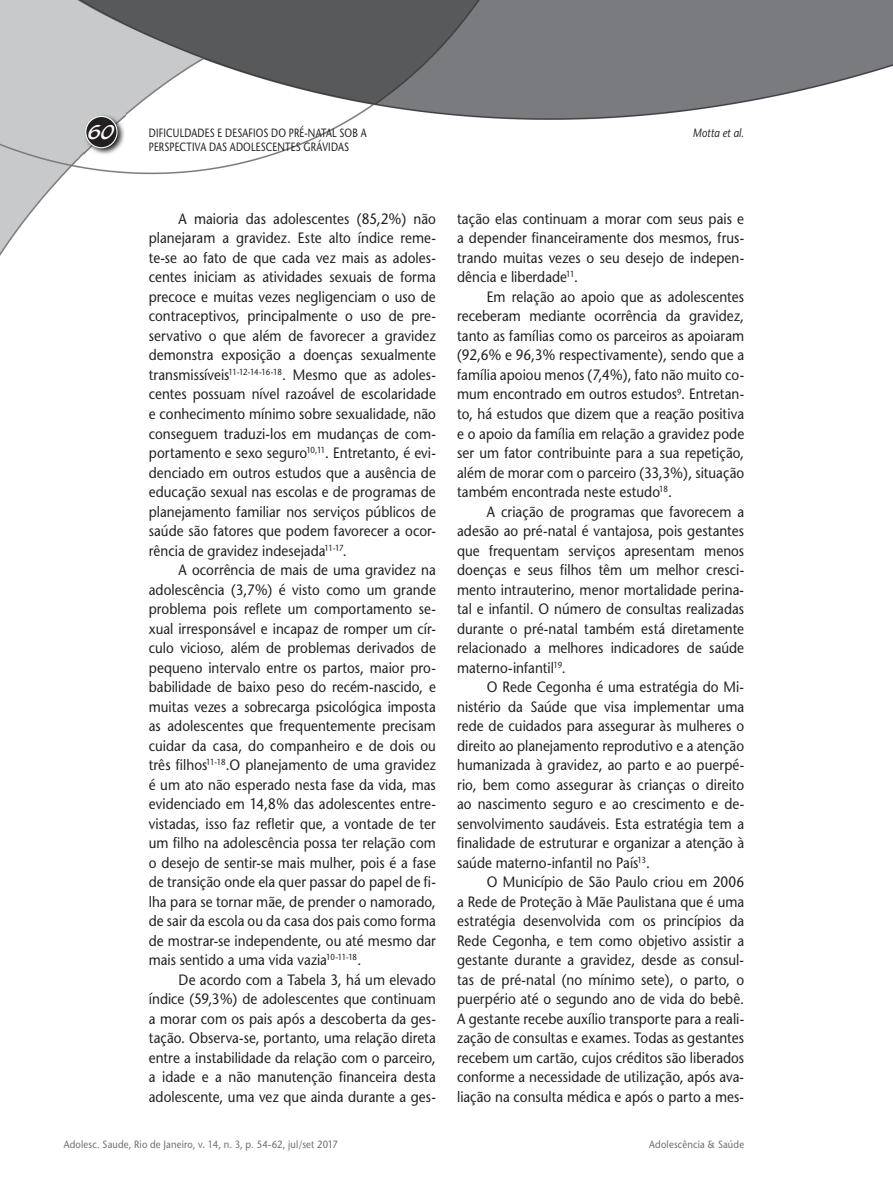
<style>
.page{position:relative;width:893px;height:1191px;background:#fff}
.page>*{position:absolute;margin:0;border:0;box-sizing:border-box;transform-origin:0 0}
.t1{font:21px "Blacklight D";color:#fff}
.t2{font:15px/19.5px "Stone Sans";color:#231f20;text-align:justify;scale:.9 1}
.t3{font:12px "Stone Sans";letter-spacing:.02em;color:#231f20;scale:.8 1}
.t4{font:italic 12px "Stone Sans";letter-spacing:.01em;color:#231f20;scale:.85 1}
.t5{font:10.5px "Stone Sans";letter-spacing:.02em;color:#6c6d70;scale:.9 1}
</style>
<div class="page">
<img style="left:0;top:0;width:893px;height:256px">
<img style="left:84px;top:114px;width:41px;height:42px">
<div style="left:86px;top:116px;width:31px;height:32px;background:#231f20;border-radius:50%"></div>
<div style="left:85px;top:116px;width:33px;height:32px;border:1px solid #fff;border-radius:50%"></div>
<h1 class="t1" style="left:88px;top:119px;width:28px">60</h1>
<p class="t3" style="left:149px;top:125px;width:274px">DIFICULDADES E DESAFIOS DO PRÉ-NATAL SOB A</p>
<p class="t4" style="left:693px;top:125px;width:62px">Motta et al.</p>
<p class="t3" style="left:149px;top:140px;width:252px">PERSPECTIVA DAS ADOLESCENTES GRÁVIDAS</p>
<p class="t2" style="left:149px;top:209px;width:320px;text-indent:30px">A maioria das adolescentes (85,2%) não planejaram a gravidez. Este alto índice reme&shy;te-se ao fato de que cada vez mais as adoles&shy;centes iniciam as atividades sexuais de forma precoce e muitas vezes negligenciam o uso de contraceptivos, principalmente o uso de pre&shy;servativo o que além de favorecer a gravidez demonstra exposição a doenças sexualmente transmissíveis<sup>11-12-14-16-18</sup>. Mesmo que as adoles&shy;centes possuam nível razoável de escolaridade e conhecimento mínimo sobre sexualidade, não conseguem traduzi-los em mudanças de com&shy;portamento e sexo seguro<sup>10,11</sup>. Entretanto, é evi&shy;denciado em outros estudos que a ausência de educação sexual nas escolas e de programas de planejamento familiar nos serviços públicos de saúde são fatores que podem favorecer a ocor&shy;rência de gravidez indesejada<sup>11-17</sup>.</p>
<p class="t2" style="left:149px;top:560px;width:320px;text-indent:30px">A ocorrência de mais de uma gravidez na adolescência (3,7%) é visto como um grande problema pois reflete um comportamento se&shy;xual irresponsável e incapaz de romper um cír&shy;culo vicioso, além de problemas derivados de pequeno intervalo entre os partos, maior pro&shy;babilidade de baixo peso do recém-nascido, e muitas vezes a sobrecarga psicológica imposta as adolescentes que frequentemente precisam cuidar da casa, do companheiro e de dois ou três filhos<sup>11-18</sup>.O planejamento de uma gravidez é um ato não esperado nesta fase da vida, mas evidenciado em 14,8% das adolescentes entre&shy;vistadas, isso faz refletir que, a vontade de ter um filho na adolescência possa ter relação com o desejo de sentir-se mais mulher, pois é a fase de transição onde ela quer passar do papel de fi&shy;lha para se tornar mãe, de prender o namorado, de sair da escola ou da casa dos pais como forma de mostrar-se independente, ou até mesmo dar mais sentido a uma vida vazia<sup>10-11-18</sup>.</p>
<p class="t2" style="left:149px;top:969px;width:320px;text-indent:30px">De acordo com a Tabela 3, há um elevado índice (59,3%) de adolescentes que continuam a morar com os pais após a descoberta da ges&shy;tação. Observa-se, portanto, uma relação direta entre a instabilidade da relação com o parceiro, a idade e a não manutenção financeira desta adolescente, uma vez que ainda durante a ges-</p>
<p class="t2" style="left:457px;top:209px;width:320px">tação elas continuam a morar com seus pais e a depender financeiramente dos mesmos, frus&shy;trando muitas vezes o seu desejo de indepen&shy;dência e liberdade<sup>11</sup>.</p>
<p class="t2" style="left:457px;top:287px;width:320px;text-indent:30px">Em relação ao apoio que as adolescentes receberam mediante ocorrência da gravidez, tanto as famílias como os parceiros as apoiaram (92,6% e 96,3% respectivamente), sendo que a família apoiou menos (7,4%), fato não muito co&shy;mum encontrado em outros estudos<sup>9</sup>. Entretan&shy;to, há estudos que dizem que a reação positiva e o apoio da família em relação a gravidez pode ser um fator contribuinte para a sua repetição, além de morar com o parceiro (33,3%), situação também encontrada neste estudo<sup>18</sup>.</p>
<p class="t2" style="left:457px;top:501px;width:320px;text-indent:30px">A criação de programas que favorecem a adesão ao pré-natal é vantajosa, pois gestantes que frequentam serviços apresentam menos doenças e seus filhos têm um melhor cresci&shy;mento intrauterino, menor mortalidade perina&shy;tal e infantil. O número de consultas realizadas durante o pré-natal também está diretamente relacionado a melhores indicadores de saúde materno-infantil<sup>19</sup>.</p>
<p class="t2" style="left:457px;top:677px;width:320px;text-indent:30px">O Rede Cegonha é uma estratégia do Mi&shy;nistério da Saúde que visa implementar uma rede de cuidados para assegurar às mulheres o direito ao planejamento reprodutivo e a atenção humanizada à gravidez, ao parto e ao puerpé&shy;rio, bem como assegurar às crianças o direito ao nascimento seguro e ao crescimento e de&shy;senvolvimento saudáveis. Esta estratégia tem a finalidade de estruturar e organizar a atenção à saúde materno-infantil no País<sup>13</sup>.</p>
<p class="t2" style="left:457px;top:872px;width:320px;text-indent:30px">O Município de São Paulo criou em 2006 a Rede de Proteção à Mãe Paulistana que é uma estratégia desenvolvida com os princípios da Rede Cegonha, e tem como objetivo assistir a gestante durante a gravidez, desde as consul&shy;tas de pré-natal (no mínimo sete), o parto, o puerpério até o segundo ano de vida do bebê.<br>A gestante recebe auxílio transporte para a reali&shy;zação de consultas e exames. Todas as gestantes recebem um cartão, cujos créditos são liberados conforme a necessidade de utilização, após ava&shy;liação na consulta médica e após o parto a mes-</p>
<p class="t5" style="left:64px;top:1137px;width:306px">Adolesc. Saude, Rio de Janeiro, v. 14, n. 3, p. 54-62, jul/set 2017</p>
<p class="t5" style="left:649px;top:1137px;width:107px">Adolescência &amp; Saúde</p>
</div>
